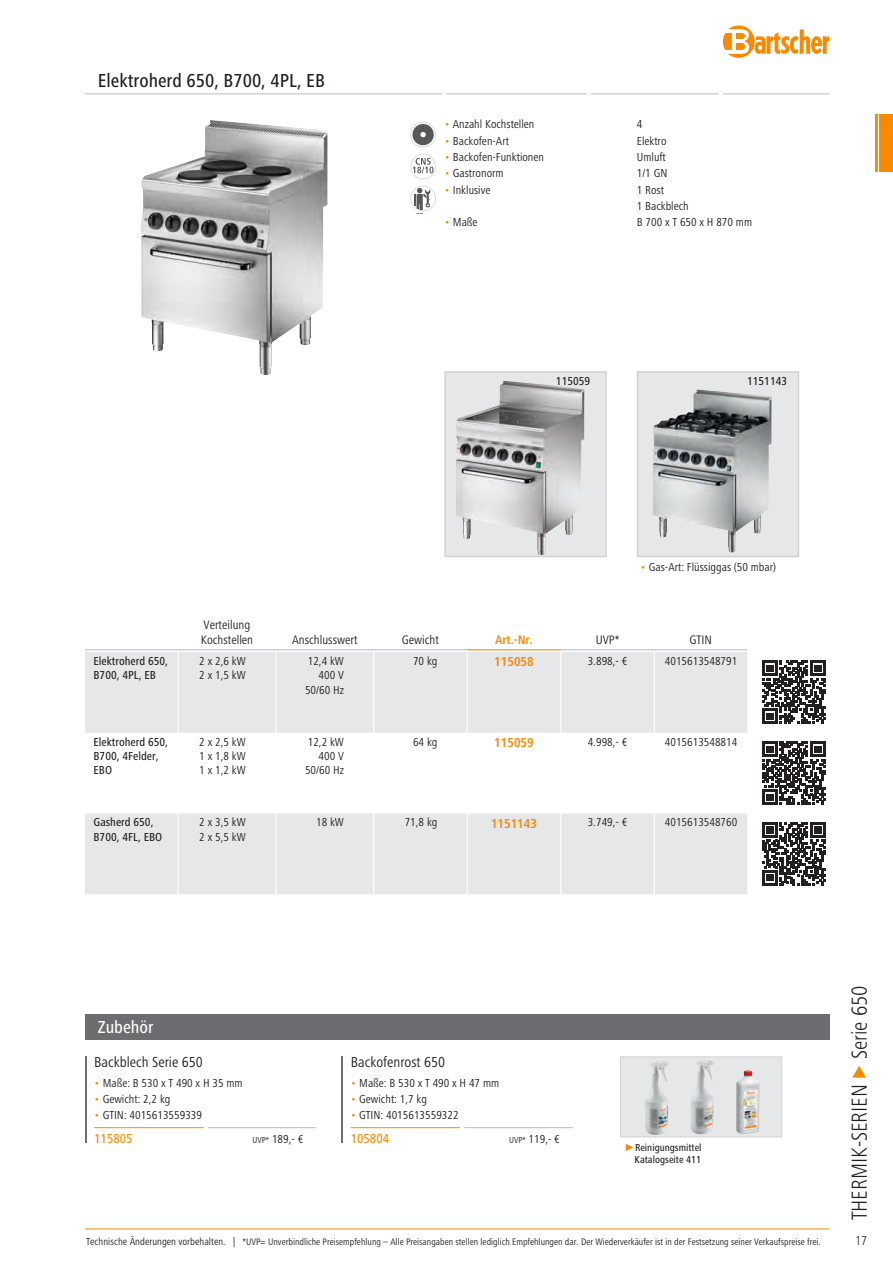
<style>
.page{position:relative;width:893px;height:1263px;background:#fff}
.page>*{position:absolute;margin:0;border:0;box-sizing:border-box;transform-origin:0 0}
.t1{font:300 condensed 22.5px "Frutiger Next LTW1 G";color:#231f20}
.t2{font:500 condensed 19.5px "Frutiger Next LTW1 G";color:#231f20}
.t3{font:500 condensed 18px "Frutiger Next LTW1 G";color:#fff}
.t4{font:condensed 15px "Frutiger Next LTW1 G";color:#231f20}
.t5{font:700 condensed 13.5px "Frutiger Next LTW1 G";color:#fa8900}
.t6{font:500 condensed 13.5px "Frutiger Next LTW1 G";color:#fa8900}
.t7{font:300 condensed 13.5px "Frutiger Next LTW1 G";color:#231f20}
.t8{font:condensed 12.75px/15.3px "Frutiger Next LTW1 G";color:#231f20}
.t9{font:700 condensed 12.75px "Frutiger Next LTW1 G";color:#fa8900}
.t10{font:condensed 12px/14.4px "Frutiger Next LTW1 G";color:#231f20}
.t11{font:500 condensed 12px/14.4px "Frutiger Next LTW1 G";color:#231f20}
.t12{font:500 condensed 10.5px/12.6px "Frutiger Next LTW1 G";color:#231f20;text-align:right}
.t13{font:condensed 9.75px "Frutiger Next LTW1 G";color:#231f20}
.s1{color:#fa8900}
.s2{font-size:9px}
.s3{font-family:"Arial";font-weight:400;font-stretch:normal;color:#fa8900}
.s4{font-size:10.5px}
</style>
<div class="page">
<img style="left:140px;top:120px;width:188px;height:255px">
<div style="left:445px;top:372px;width:161px;height:184px;background:#e6e7e9"></div>
<img style="left:456px;top:381px;width:128px;height:173px">
<div style="left:444px;top:371px;width:163px;height:186px;border:2px solid #d1d2d4"></div>
<div style="left:637px;top:372px;width:161px;height:184px;background:#e6e7e9"></div>
<img style="left:652px;top:389px;width:120px;height:163px">
<div style="left:637px;top:371px;width:162px;height:186px;border:2px solid #d1d2d4"></div>
<div style="left:620px;top:1056px;width:162px;height:81px;background:#e6e7e9;border:1px solid #d1d2d4"></div>
<img style="left:645px;top:1061px;width:24px;height:74px">
<img style="left:690px;top:1060px;width:24px;height:74px">
<img style="left:736px;top:1070px;width:24px;height:64px">
<hr style="left:342px;top:1056px;width:1px;height:87px;background:#6c6d70">
<hr style="left:464px;top:1127px;width:109px;height:1px;background:#bcbdc0">
<hr style="left:351px;top:1127px;width:109px;height:1px;background:#fa8900">
<hr style="left:85px;top:1056px;width:2px;height:87px;background:#6c6d70">
<hr style="left:208px;top:1127px;width:108px;height:1px;background:#bcbdc0">
<hr style="left:94px;top:1127px;width:110px;height:1px;background:#fa8900">
<hr style="left:723px;top:93px;width:106px;height:1px;background:#bcbdc0">
<hr style="left:591px;top:93px;width:128px;height:1px;background:#bcbdc0">
<hr style="left:446px;top:93px;width:141px;height:1px;background:#bcbdc0">
<hr style="left:85px;top:93px;width:357px;height:1px;background:#bcbdc0">
<svg style="left:85px;top:652px;width:662px;height:242px;fill:#e6e7e9"></svg>
<hr style="left:177px;top:652px;width:2px;height:81px;background:#fff">
<hr style="left:275px;top:652px;width:1px;height:81px;background:#fff">
<hr style="left:373px;top:652px;width:1px;height:81px;background:#fff">
<hr style="left:467px;top:652px;width:1px;height:81px;background:#fff">
<hr style="left:560px;top:652px;width:1px;height:81px;background:#fff">
<hr style="left:654px;top:652px;width:1px;height:81px;background:#fff">
<hr style="left:177px;top:733px;width:2px;height:80px;background:#fff">
<hr style="left:275px;top:733px;width:1px;height:80px;background:#fff">
<hr style="left:373px;top:733px;width:1px;height:80px;background:#fff">
<hr style="left:467px;top:733px;width:1px;height:80px;background:#fff">
<hr style="left:560px;top:733px;width:1px;height:80px;background:#fff">
<hr style="left:654px;top:733px;width:1px;height:80px;background:#fff">
<hr style="left:177px;top:813px;width:2px;height:81px;background:#fff">
<hr style="left:275px;top:813px;width:1px;height:81px;background:#fff">
<hr style="left:373px;top:813px;width:1px;height:81px;background:#fff">
<hr style="left:467px;top:813px;width:1px;height:81px;background:#fff">
<hr style="left:560px;top:813px;width:1px;height:81px;background:#fff">
<hr style="left:654px;top:813px;width:1px;height:81px;background:#fff">
<hr style="left:85px;top:649px;width:93px;height:1px;background:#bcbdc0">
<hr style="left:178px;top:649px;width:98px;height:1px;background:#bcbdc0">
<hr style="left:276px;top:649px;width:98px;height:1px;background:#bcbdc0">
<hr style="left:374px;top:649px;width:93px;height:1px;background:#bcbdc0">
<hr style="left:467px;top:649px;width:94px;height:1px;background:#fa8900">
<hr style="left:561px;top:649px;width:93px;height:1px;background:#bcbdc0">
<hr style="left:654px;top:649px;width:93px;height:1px;background:#bcbdc0">
<svg style="left:762px;top:661px;width:63px;height:63px"></svg>
<svg style="left:762px;top:741px;width:63px;height:64px"></svg>
<svg style="left:762px;top:822px;width:63px;height:63px"></svg>
<svg style="left:410px;top:122px;width:26px;height:90px"></svg>
<div style="left:410px;top:186px;width:26px;height:25px;border:1px solid #dcdddf;border-radius:50%"></div>
<div style="left:85px;top:1014px;width:744px;height:25px;background:#6c6d70"></div>
<hr style="left:85px;top:1228px;width:744px;height:1px;background:#fa8900">
<svg style="left:723px;top:26px;width:106px;height:32px"></svg>
<div style="left:876px;top:115px;width:17px;height:57px;background:#fa8900"></div>
<hr style="left:878px;top:115px;width:1px;height:57px;background:#fff">
<h2 class="t2" style="left:98px;top:69px;width:229px">Elektroherd 650, B700, 4PL, EB</h2>
<p class="t10" style="left:444px;top:117px;width:92px"><span class="s1">•</span> Anzahl Kochstellen</p>
<p class="t10" style="left:637px;top:117px;width:7px">4</p>
<p class="t10" style="left:444px;top:133px;width:66px"><span class="s1">•</span> Backofen-Art</p>
<p class="t10" style="left:637px;top:133px;width:31px">Elektro</p>
<p class="t10" style="left:444px;top:150px;width:101px"><span class="s1">•</span> Backofen-Funktionen</p>
<p class="t10" style="left:637px;top:150px;width:31px">Umluft</p>
<p class="t10" style="left:444px;top:166px;width:61px"><span class="s1">•</span> Gastronorm</p>
<p class="t10" style="left:637px;top:166px;width:32px">1/1 GN</p>
<p class="t10" style="left:444px;top:182px;width:47px"><span class="s1">•</span> Inklusive</p>
<p class="t10" style="left:637px;top:181px;width:53px;line-height:16.4px">1 Rost<br>1 Backblech</p>
<p class="t10" style="left:444px;top:215px;width:35px"><span class="s1">•</span> Maße</p>
<p class="t10" style="left:637px;top:215px;width:117px">B 700 x T 650 x H 870 mm</p>
<p class="t11" style="left:556px;top:374px;width:36px">115059</p>
<p class="t11" style="left:747px;top:374px;width:41px">1151143</p>
<p class="t8" style="left:201px;top:617px;width:54px">Verteilung<br>Kochstellen</p>
<p class="t10" style="left:640px;top:560px;width:137px"><span class="s1">•</span> Gas-Art: Flüssiggas (50 mbar)</p>
<p class="t8" style="left:292px;top:632px;width:67px">Anschlusswert</p>
<p class="t8" style="left:402px;top:632px;width:39px">Gewicht</p>
<p class="t9" style="left:495px;top:632px;width:39px">Art.-Nr.</p>
<p class="t8" style="left:596px;top:632px;width:25px">UVP*</p>
<p class="t8" style="left:689px;top:632px;width:24px">GTIN</p>
<p class="t11" style="left:94px;top:654px;width:76px">Elektroherd 650,<br>B700, 4PL, EB</p>
<p class="t10" style="left:199px;top:654px;width:48px">2 x 2,6 kW<br>2 x 1,5 kW</p>
<p class="t10" style="left:305px;top:654px;width:40px;text-align:right">12,4 kW<br>400 V<br>50/60 Hz</p>
<p class="t10" style="left:413px;top:654px;width:26px">70 kg</p>
<p class="t5" style="left:494px;top:654px;width:41px">115058</p>
<p class="t10" style="left:588px;top:654px;width:41px">3.898,- €</p>
<p class="t10" style="left:665px;top:654px;width:74px">4015613548791</p>
<p class="t11" style="left:94px;top:734px;width:76px">Elektroherd 650,<br>B700, 4Felder,<br>EBO</p>
<p class="t10" style="left:199px;top:734px;width:48px;text-align:justify">2 x 2,5 kW 1 x 1,8 kW 1 x 1,2 kW</p>
<p class="t10" style="left:305px;top:734px;width:40px;text-align:right">12,2 kW<br>400 V<br>50/60 Hz</p>
<p class="t10" style="left:413px;top:734px;width:26px">64 kg</p>
<p class="t5" style="left:494px;top:734px;width:41px">115059</p>
<p class="t10" style="left:588px;top:734px;width:41px">4.998,- €</p>
<p class="t10" style="left:665px;top:734px;width:74px">4015613548814</p>
<p class="t11" style="left:94px;top:815px;width:70px">Gasherd 650,<br>B700, 4FL, EBO</p>
<p class="t10" style="left:199px;top:815px;width:48px">2 x 3,5 kW<br>2 x 5,5 kW</p>
<p class="t10" style="left:316px;top:815px;width:29px">18 kW</p>
<p class="t10" style="left:405px;top:815px;width:34px">71,8 kg</p>
<p class="t5" style="left:491px;top:815px;width:47px">1151143</p>
<p class="t10" style="left:588px;top:815px;width:41px">3.749,- €</p>
<p class="t10" style="left:665px;top:815px;width:74px">4015613548760</p>
<h3 class="t3" style="left:98px;top:1017px;width:57px">Zubehör</h3>
<p class="t4" style="left:94px;top:1053px;width:110px">Backblech Serie 650</p>
<p class="t10" style="left:94px;top:1075px;width:150px"><span class="s1">•</span> Maße: B 530 x T 490 x H 35 mm</p>
<p class="t10" style="left:94px;top:1091px;width:78px"><span class="s1">•</span> Gewicht: 2,2 kg</p>
<p class="t10" style="left:94px;top:1107px;width:109px"><span class="s1">•</span> GTIN: 4015613559339</p>
<p class="t4" style="left:351px;top:1053px;width:96px">Backofenrost 650</p>
<p class="t10" style="left:351px;top:1075px;width:150px"><span class="s1">•</span> Maße: B 530 x T 490 x H 47 mm</p>
<p class="t10" style="left:351px;top:1091px;width:78px"><span class="s1">•</span> Gewicht: 1,7 kg</p>
<p class="t10" style="left:351px;top:1107px;width:109px"><span class="s1">•</span> GTIN: 4015613559322</p>
<p class="t6" style="left:94px;top:1130px;width:40px">115805</p>
<p class="t6" style="left:351px;top:1130px;width:40px">105804</p>
<p class="t10" style="left:253px;top:1132px;width:52px"><span class="s2">UVP*</span> 189,- €</p>
<p class="t10" style="left:509px;top:1132px;width:52px"><span class="s2">UVP*</span> 119,- €</p>
<p class="t12" style="left:625px;top:1141px;width:78px"><span class="s3">►</span>Reinigungsmittel<br>Katalogseite 411</p>
<p class="t13" style="left:86px;top:1236px;width:736px"><span class="s4">Technische Änderungen vorbehalten. |</span> *UVP= Unverbindliche Preisempfehlung – Alle Preisangaben stellen lediglich Empfehlungen dar. Der Wiederverkäufer ist in der Festsetzung seiner Verkaufspreise frei.</p>
<h1 class="t1" style="left:846px;top:1220px;width:237px;rotate:-90deg">THERMIK-SERIEN <span class="s1">◆</span> Serie 650</h1>
<p class="t7" style="left:855px;top:1233px;width:14px">17</p>
</div>
